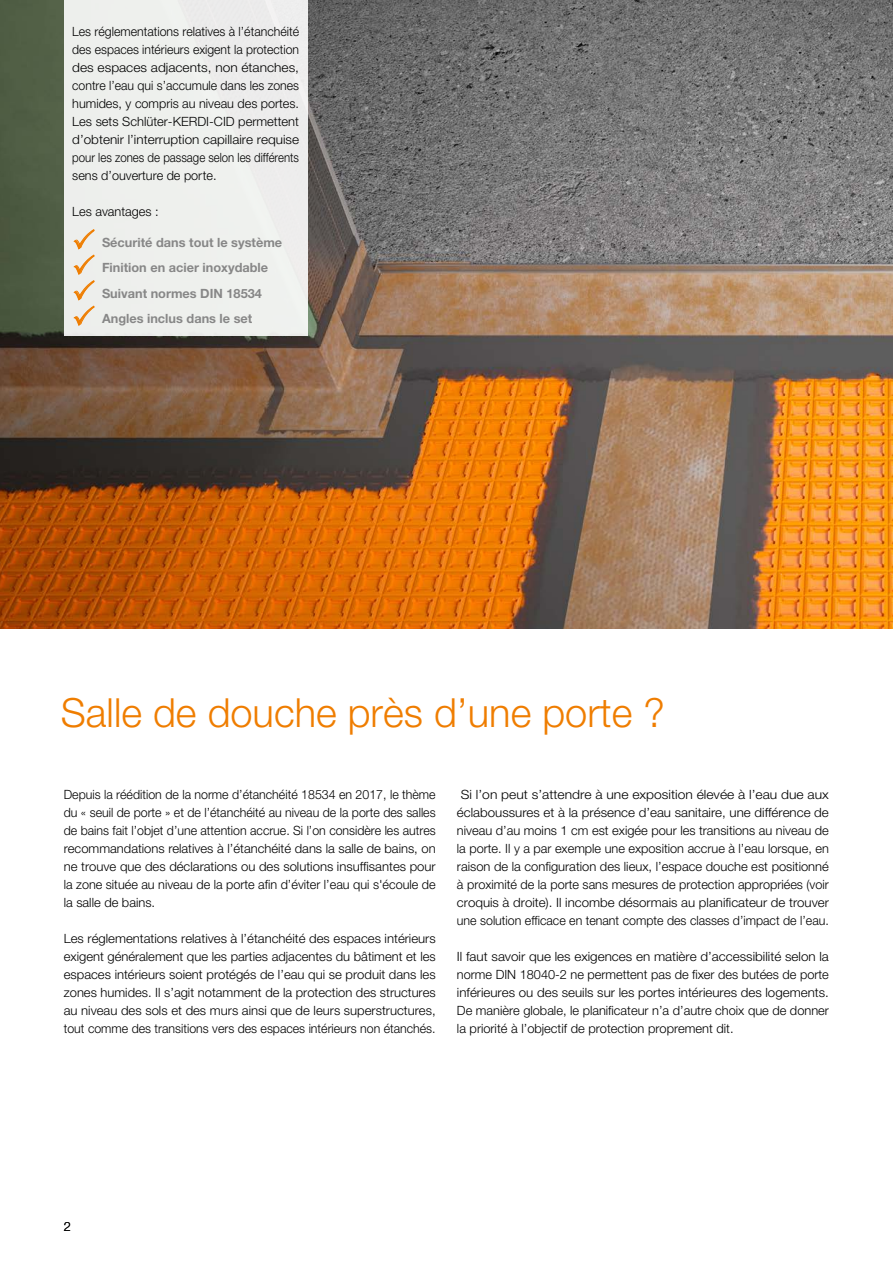
<style>
.page{position:relative;width:893px;height:1263px;background:#fff}
.page>*{position:absolute;margin:0;border:0;box-sizing:border-box;transform-origin:0 0}
.HeadSub{font:300 40.2px "Helvetica Neue LT Pro";color:#ef7d00}
.Body_Copy{font:300 12.75px/18px "Helvetica Neue LT Pro";color:#000;text-align:justify}
.Body_Copy-2{font:300 12.75px/18px "Helvetica Neue LT Pro";color:#000;text-align:center;scale:1.08 1}
.Hero_Titeltext{font:300 12.75px/18px "Helvetica Neue LT Pro";color:#000;text-align:justify}
.Body_Copy-3{font:300 12.75px/18px "Helvetica Neue LT Pro";color:#000;text-align:justify;scale:1.05 1}
.t1{font:700 12.75px "Helvetica Neue LTW1 G";color:#878787}
.s1{color:#ef7d00}
</style>
<div class="page">
<img style="left:0;top:0;width:893px;height:628px">
<div style="left:64px;top:0;width:244px;height:336px;background:#eeefed"></div>
<p class="Hero_Titeltext" style="left:72px;top:23px;width:228px">Les réglementations relatives à l’étanchéité des espaces intérieurs exigent la protection des espaces adjacents, non étanches, contre l’eau qui s’accumule dans les zones humides, y compris au niveau des portes.<br>Les sets Schlüter-KERDI-CID permettent d’obtenir l’interruption capillaire requise pour les zones de passage selon les différents sens d’ouverture de porte.</p>
<p class="Hero_Titeltext" style="left:72px;top:203px;width:88px">Les avantages :</p>
<p class="t1" style="left:72px;top:234px;width:211px"><span class="s1">✓</span> Sécurité dans tout le système</p>
<p class="t1" style="left:72px;top:260px;width:197px"><span class="s1">✓</span> Finition en acier inoxydable</p>
<p class="t1" style="left:72px;top:285px;width:191px"><span class="s1">✓</span> Suivant normes DIN 18534</p>
<p class="t1" style="left:72px;top:311px;width:182px"><span class="s1">✓</span> Angles inclus dans le set</p>
<p class="HeadSub" style="left:61px;top:688px;width:605px">Salle de douche près d’une porte ?</p>
<p class="Body_Copy" style="left:64px;top:785px;width:373px">Depuis la réédition de la norme d’étanchéité 18534 en 2017, le thème du « seuil de porte » et de l’étanchéité au niveau de la porte des salles de bains fait l’objet d’une attention accrue. Si l’on considère les autres recommandations relatives à l’étanchéité dans la salle de bains, on ne trouve que des déclarations ou des solutions insuffisantes pour la zone située au niveau de la porte afin d’éviter l’eau qui s'écoule de la salle de bains.</p>
<p class="Body_Copy" style="left:64px;top:929px;width:373px">Les réglementations relatives à l’étanchéité des espaces intérieurs exigent généralement que les parties adjacentes du bâtiment et les espaces intérieurs soient protégés de l’eau qui se produit dans les zones humides. Il s’agit notamment de la protection des structures au niveau des sols et des murs ainsi que de leurs superstructures, tout comme des transitions vers des espaces intérieurs non étanchés.</p>
<p class="Body_Copy-2" style="left:457px;top:785px;width:346px">Si l’on peut s’attendre à une exposition élevée à l’eau due aux éclaboussures et à la présence d’eau sanitaire, une différence de niveau d’au moins 1 cm est exigée pour les transitions au niveau de la porte. Il y a par exemple une exposition accrue à l’eau lorsque, en raison de la configuration des lieux, l’espace douche est positionné à proximité de la porte sans mesures de protection appropriées (voir croquis à droite). Il incombe désormais au planificateur de trouver une solution efficace en tenant compte des classes d’impact de l’eau.</p>
<p class="Body_Copy-3" style="left:457px;top:947px;width:356px">Il faut savoir que les exigences en matière d’accessibilité selon la norme DIN 18040-2 ne permettent pas de fixer des butées de porte inférieures ou des seuils sur les portes intérieures des logements.<br>De manière globale, le planificateur n’a d’autre choix que de donner la priorité à l’objectif de protection proprement dit.</p>
<p class="Body_Copy" style="left:64px;top:1217px;width:9px">2</p>
</div>
